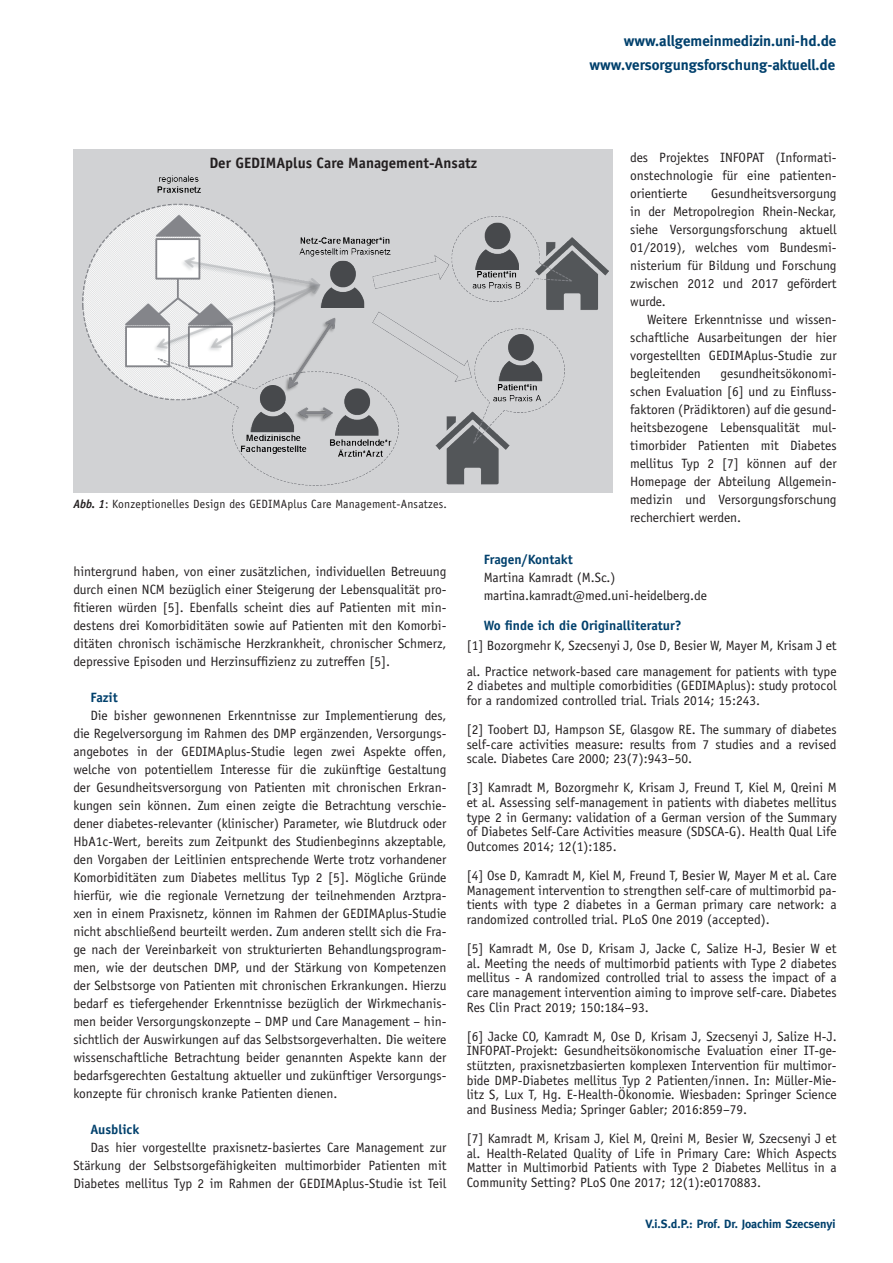
<style>
.page{position:relative;width:893px;height:1263px;background:#fff}
.page>*{position:absolute;margin:0;border:0;box-sizing:border-box;transform-origin:0 0}
.t1{font:700 15px/23.9px "Meta";color:#00406c;text-align:right}
.t2{font:700 15px "Officina Sans";color:#231f20}
.t3{font:13.5px/18px "Officina Sans";color:#231f20;text-align:justify}
.t4{font:700 13.5px "Officina Sans";color:#00406c}
.t5{font:12px "Officina Sans";letter-spacing:.02em;color:#231f20}
.t6{font:700 12px "Meta";color:#00406c}
.s1{font-weight:700;font-style:italic}
</style>
<div class="page">
<div style="left:73px;top:149px;width:540px;height:343px;background:#d1d2d4"></div>
<img style="left:83px;top:175px;width:530px;height:318px">
<p class="t2" style="left:209px;top:153px;width:269px">Der GEDIMAplus Care Management-Ansatz</p>
<p class="t5" style="left:73px;top:497px;width:375px"><span class="s1">Abb. 1</span>: Konzeptionelles Design des GEDIMAplus Care Management-Ansatzes.</p>
<p class="t1" style="left:589px;top:29px;width:248px">www.allgemeinmedizin.uni-hd.de www.versorgungsforschung-aktuell.de</p>
<p class="t3" style="left:630px;top:148px;width:208px">des Projektes INFOPAT (Informati&shy;onstechnologie für eine patienten&shy;orientierte</p>
<p class="t3" style="left:630px;top:184px;width:208px;text-indent:81px">Gesundheitsversorgung in der Metropolregion Rhein-Neckar, siehe Versorgungsforschung aktuell 01/2019), welches vom Bundesmi&shy;nisterium für Bildung und Forschung zwischen 2012 und 2017 gefördert wurde.</p>
<p class="t3" style="left:630px;top:310px;width:208px;text-indent:17px">Weitere Erkenntnisse und wissen&shy;schaftliche Ausarbeitungen der hier vorgestellten GEDIMAplus-Studie zur begleitenden</p>
<p class="t3" style="left:630px;top:364px;width:208px;text-indent:90px">gesundheitsökonomi&shy;schen Evaluation [6] und zu Einfluss&shy;faktoren (Prädiktoren) auf die gesund&shy;heitsbezogene Lebensqualität mul&shy;timorbider Patienten mit Diabetes mellitus Typ 2 [7] können auf der Homepage der Abteilung Allgemein&shy;medizin und Versorgungsforschung recherchiert werden.</p>
<p class="t3" style="left:73px;top:562px;width:375px">hintergrund haben, von einer zusätzlichen, individuellen Betreuung durch einen NCM bezüglich einer Steigerung der Lebensqualität pro&shy;fitieren würden [5]. Ebenfalls scheint dies auf Patienten mit min&shy;destens drei Komorbiditäten sowie auf Patienten mit den Komorbi&shy;ditäten chronisch ischämische Herzkrankheit, chronischer Schmerz, depressive Episoden und Herzinsuffizienz zu zutreffen [5].</p>
<p class="t4" style="left:90px;top:689px;width:29px">Fazit</p>
<p class="t3" style="left:73px;top:706px;width:375px;text-indent:17px">Die bisher gewonnenen Erkenntnisse zur Implementierung des, die Regelversorgung im Rahmen des DMP ergänzenden, Versorgungs&shy;angebotes in der GEDIMAplus-Studie legen zwei Aspekte offen, welche von potentiellem Interesse für die zukünftige Gestaltung der Gesundheitsversorgung von Patienten mit chronischen Erkran&shy;kungen sein können. Zum einen zeigte die Betrachtung verschie&shy;dener diabetes-relevanter (klinischer) Parameter, wie Blutdruck oder HbA1c-Wert, bereits zum Zeitpunkt des Studienbeginns akzeptable, den Vorgaben der Leitlinien entsprechende Werte trotz vorhandener Komorbiditäten zum Diabetes mellitus Typ 2 [5]. Mögliche Gründe hierfür, wie die regionale Vernetzung der teilnehmenden Arztpra&shy;xen in einem Praxisnetz, können im Rahmen der GEDIMAplus-Studie nicht abschließend beurteilt werden. Zum anderen stellt sich die Fra&shy;ge nach der Vereinbarkeit von strukturierten Behandlungsprogram&shy;men, wie der deutschen DMP, und der Stärkung von Kompetenzen der Selbstsorge von Patienten mit chronischen Erkrankungen. Hierzu bedarf es tiefergehender Erkenntnisse bezüglich der Wirkmechanis&shy;men beider Versorgungskonzepte – DMP und Care Management – hin&shy;sichtlich der Auswirkungen auf das Selbstsorgeverhalten. Die weitere wissenschaftliche Betrachtung beider genannten Aspekte kann der bedarfsgerechten Gestaltung aktueller und zukünftiger Versorgungs&shy;konzepte für chronisch kranke Patienten dienen.</p>
<p class="t4" style="left:90px;top:1121px;width:51px">Ausblick</p>
<p class="t3" style="left:73px;top:1138px;width:375px;text-indent:17px">Das hier vorgestellte praxisnetz-basiertes Care Management zur Stärkung der Selbstsorgefähigkeiten multimorbider Patienten mit Diabetes mellitus Typ 2 im Rahmen der GEDIMAplus-Studie ist Teil</p>
<p class="t4" style="left:484px;top:551px;width:91px">Fragen/Kontakt</p>
<p class="t3" style="left:484px;top:568px;width:225px">Martina Kamradt (M.Sc.) martina.kamradt@med.uni-heidelberg.de</p>
<p class="t4" style="left:484px;top:617px;width:200px">Wo finde ich die Originalliteratur?</p>
<p class="t3" style="left:467px;top:633px;width:371px;line-height:25px">[1] Bozorgmehr K, Szecsenyi J, Ose D, Besier W, Mayer M, Krisam J et al. Practice network-based care management for patients with type</p>
<p class="t3" style="left:467px;top:678px;width:371px;line-height:14.5px">2 diabetes and multiple comorbidities (GEDIMAplus): study protocol for a randomized controlled trial. Trials 2014; 15:243.</p>
<p class="t3" style="left:467px;top:722px;width:371px;line-height:14.5px">[2] Toobert DJ, Hampson SE, Glasgow RE. The summary of diabetes self-care activities measure: results from 7 studies and a revised scale. Diabetes Care 2000; 23(7):943–50.</p>
<p class="t3" style="left:467px;top:781px;width:371px;line-height:14.5px">[3] Kamradt M, Bozorgmehr K, Krisam J, Freund T, Kiel M, Qreini M et al. Assessing self-management in patients with diabetes mellitus type 2 in Germany: validation of a German version of the Summary of Diabetes Self-Care Activities measure (SDSCA-G). Health Qual Life Outcomes 2014; 12(1):185.</p>
<p class="t3" style="left:467px;top:868px;width:371px;line-height:14.5px">[4] Ose D, Kamradt M, Kiel M, Freund T, Besier W, Mayer M et al. Care Management intervention to strengthen self-care of multimorbid pa&shy;tients with type 2 diabetes in a German primary care network: a randomized controlled trial. PLoS One 2019 (accepted).</p>
<p class="t3" style="left:467px;top:941px;width:371px;line-height:14.5px">[5] Kamradt M, Ose D, Krisam J, Jacke C, Salize H-J, Besier W et al. Meeting the needs of multimorbid patients with Type 2 diabetes mellitus - A randomized controlled trial to assess the impact of a care management intervention aiming to improve self-care. Diabetes Res Clin Pract 2019; 150:184–93.</p>
<p class="t3" style="left:467px;top:1029px;width:371px;line-height:14.5px">[6] Jacke CO, Kamradt M, Ose D, Krisam J, Szecsenyi J, Salize H-J.<br>INFOPAT-Projekt: Gesundheitsökonomische Evaluation einer IT-ge&shy;stützten, praxisnetzbasierten komplexen Intervention für multimor&shy;bide DMP-Diabetes mellitus Typ 2 Patienten/innen. In: Müller-Mie&shy;litz S, Lux T, Hg. E-Health-Ökonomie. Wiesbaden: Springer Science and Business Media; Springer Gabler; 2016:859–79.</p>
<p class="t3" style="left:467px;top:1131px;width:371px;line-height:14.5px">[7] Kamradt M, Krisam J, Kiel M, Qreini M, Besier W, Szecsenyi J et al. Health-Related Quality of Life in Primary Care: Which Aspects Matter in Multimorbid Patients with Type 2 Diabetes Mellitus in a Community Setting? PLoS One 2017; 12(1):e0170883.</p>
<p class="t6" style="left:645px;top:1217px;width:192px">V.i.S.d.P.: Prof. Dr. Joachim Szecsenyi</p>
</div>
